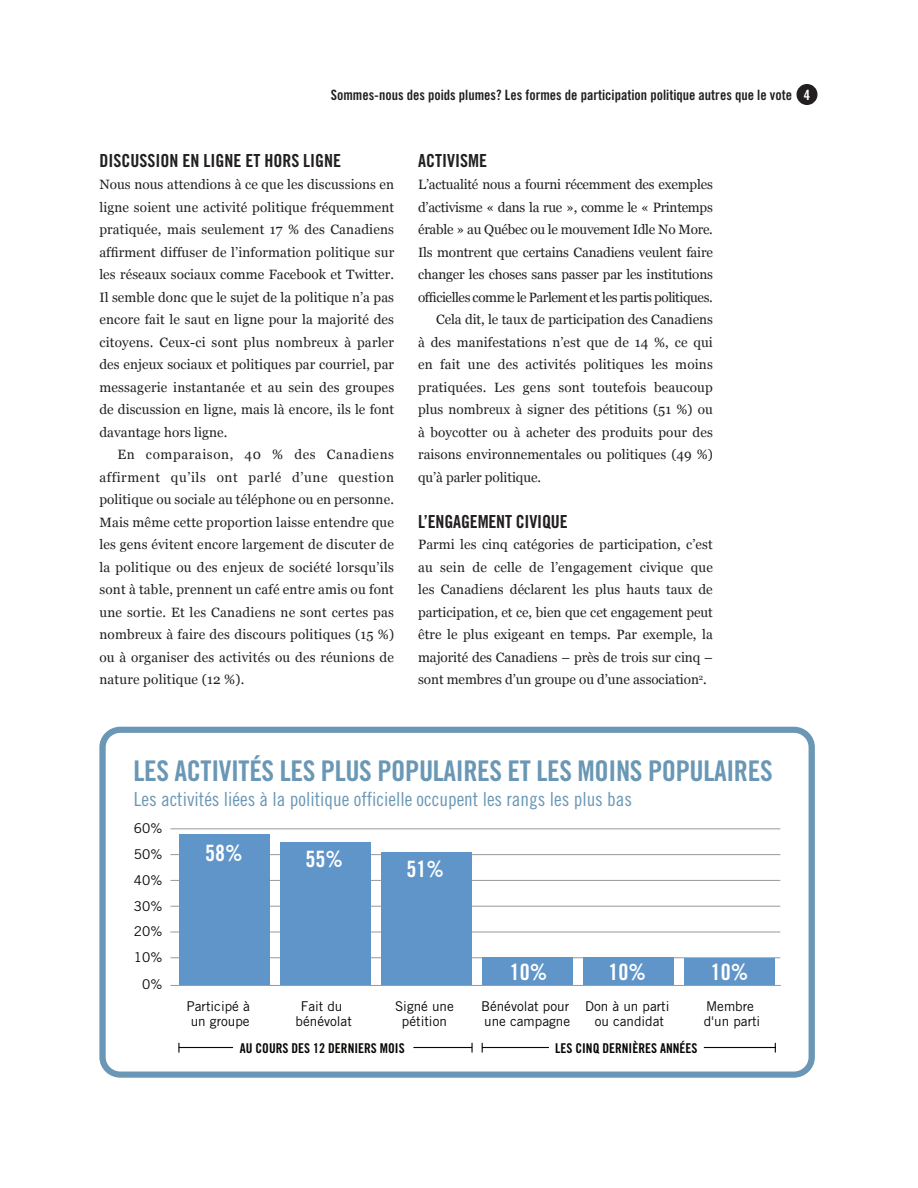
<style>
.page{position:relative;width:918px;height:1188px;background:#fff}
.page>*{position:absolute;margin:0;border:0;box-sizing:border-box;transform-origin:0 0}
.t1{font:28.5px "Trade Gothic Bold Cond Twenty";letter-spacing:-.015em;color:#6997b5}
.t2{font:22.5px "Trade Gothic Bold Cond Twenty";color:#fff}
.t3{font:19.5px "Trade Gothic Cond Eighteen";color:#6997b5}
.t4{font:18px "Trade Gothic Bold Cond Twenty";color:#231f20}
.PAGINATION{font:14.25px "Trade Gothic Bold Cond Twenty";color:#231f20}
.PAGINATION-2{font:14.25px "Trade Gothic Bold Cond Twenty";color:#fff}
.BODY_Indent{font:13.5px/22.5px "Georgia";color:#231f20;text-align:justify}
.t5{font:13.5px/15px "Trade Gothic";color:#060705;text-align:center}
.t6{font:13.5px "Trade Gothic Bold Cond Twenty";color:#060705}
</style>
<div class="page">
<svg style="left:99px;top:727px;width:716px;height:351px"></svg>
<hr style="left:170px;top:985px;width:611px;height:1px;background:#989898">
<hr style="left:170px;top:957px;width:610px;height:1px;background:#989898">
<hr style="left:170px;top:931px;width:610px;height:1px;background:#989898">
<hr style="left:170px;top:906px;width:610px;height:1px;background:#989898">
<hr style="left:170px;top:880px;width:610px;height:1px;background:#989898">
<hr style="left:170px;top:854px;width:610px;height:1px;background:#989898">
<hr style="left:170px;top:828px;width:610px;height:1px;background:#989898">
<div style="left:179px;top:835px;width:91px;height:150px;background:#6095ca"></div>
<div style="left:280px;top:842px;width:91px;height:143px;background:#6095ca"></div>
<div style="left:381px;top:852px;width:91px;height:133px;background:#6095ca"></div>
<div style="left:482px;top:958px;width:91px;height:27px;background:#6095ca"></div>
<div style="left:583px;top:958px;width:91px;height:27px;background:#6095ca"></div>
<div style="left:684px;top:958px;width:91px;height:27px;background:#6095ca"></div>
<hr style="left:413px;top:1047px;width:59px;height:1px;background:#060705">
<hr style="left:179px;top:1047px;width:54px;height:1px;background:#060705">
<svg style="left:471px;top:1043px;width:2px;height:10px"></svg>
<hr style="left:704px;top:1047px;width:71px;height:1px;background:#060705">
<hr style="left:482px;top:1047px;width:67px;height:1px;background:#060705">
<div style="left:797px;top:85px;width:20px;height:19px;background:#231f20;border-radius:50%"></div>
<div style="left:796px;top:84px;width:22px;height:21px;border:1px solid #231f20;border-radius:50%"></div>
<p class="PAGINATION" style="left:331px;top:86px;width:463px">Sommes-nous des poids plumes? Les formes de participation politique autres que le vote</p>
<p class="PAGINATION-2" style="left:804px;top:86px;width:8px">4</p>
<p class="t4" style="left:99px;top:150px;width:243px">DISCUSSION EN LIGNE ET HORS LIGNE</p>
<p class="BODY_Indent" style="left:99px;top:173px;width:296px">Nous nous attendions à ce que les discussions en ligne soient une activité politique fréquemment pratiquée, mais seulement 17 % des Canadiens affirment diffuser de l’information politique sur les réseaux sociaux comme Facebook et Twitter.<br>Il semble donc que le sujet de la politique n’a pas encore fait le saut en ligne pour la majorité des citoyens. Ceux-ci sont plus nombreux à parler des enjeux sociaux et politiques par courriel, par messagerie instantanée et au sein des groupes de discussion en ligne, mais là encore, ils le font davantage hors ligne.</p>
<p class="BODY_Indent" style="left:99px;top:443px;width:296px;text-indent:18px">En comparaison, 40 % des Canadiens affirment qu’ils ont parlé d’une question politique ou sociale au téléphone ou en personne.<br>Mais même cette proportion laisse entendre que les gens évitent encore largement de discuter de la politique ou des enjeux de société lorsqu’ils sont à table, prennent un café entre amis ou font une sortie. Et les Canadiens ne sont certes pas nombreux à faire des discours politiques (15 %) ou à organiser des activités ou des réunions de nature politique (12 %).</p>
<p class="t4" style="left:418px;top:150px;width:70px">ACTIVISME</p>
<p class="BODY_Indent" style="left:418px;top:173px;width:296px">L’actualité nous a fourni récemment des exemples d’activisme « dans la rue », comme le « Printemps érable » au Québec ou le mouvement Idle No More.<br>Ils montrent que certains Canadiens veulent faire changer les choses sans passer par les institutions officielles comme le Parlement et les partis politiques.</p>
<p class="BODY_Indent" style="left:418px;top:308px;width:296px;text-indent:18px">Cela dit, le taux de participation des Canadiens à des manifestations n’est que de 14 %, ce qui en fait une des activités politiques les moins pratiquées. Les gens sont toutefois beaucoup plus nombreux à signer des pétitions (51 %) ou à boycotter ou à acheter des produits pour des raisons environnementales ou politiques (49 %) qu’à parler politique.</p>
<p class="t4" style="left:418px;top:511px;width:151px">L’ENGAGEMENT CIVIQUE</p>
<p class="BODY_Indent" style="left:418px;top:533px;width:296px">Parmi les cinq catégories de participation, c’est au sein de celle de l’engagement civique que les Canadiens déclarent les plus hauts taux de participation, et ce, bien que cet engagement peut être le plus exigeant en temps. Par exemple, la majorité des Canadiens – près de trois sur cinq – sont membres d’un groupe ou d’une association<sup>2</sup>.</p>
<p class="t1" style="left:133px;top:753px;width:641px">LES ACTIVITÉS LES PLUS POPULAIRES ET LES MOINS POPULAIRES</p>
<p class="t3" style="left:134px;top:787px;width:500px">Les activités liées à la politique officielle occupent les rangs les plus bas</p>
<p class="t2" style="left:205px;top:839px;width:39px">58%</p>
<p class="t2" style="left:306px;top:845px;width:39px">55%</p>
<p class="t5" style="left:134px;top:820px;width:30px">60%</p>
<p class="t5" style="left:134px;top:846px;width:30px">50%</p>
<p class="t2" style="left:406px;top:855px;width:39px">51%</p>
<p class="t5" style="left:134px;top:872px;width:30px">40%</p>
<p class="t5" style="left:134px;top:898px;width:30px">30%</p>
<p class="t5" style="left:134px;top:924px;width:30px">20%</p>
<p class="t5" style="left:134px;top:950px;width:30px">10%</p>
<p class="t5" style="left:142px;top:977px;width:22px">0%</p>
<p class="t2" style="left:510px;top:958px;width:39px">10%</p>
<p class="t2" style="left:609px;top:958px;width:39px">10%</p>
<p class="t2" style="left:711px;top:958px;width:39px">10%</p>
<p class="t5" style="left:187px;top:998px;width:65px">Participé à un groupe</p>
<p class="t5" style="left:296px;top:998px;width:58px">Fait du bénévolat</p>
<p class="t6" style="left:240px;top:1040px;width:166px">AU COURS DES 12 DERNIERS MOIS</p>
<p class="t6" style="left:555px;top:1040px;width:144px">LES CINQ DERNIÈRES ANNÉES</p>
<p class="t5" style="left:395px;top:998px;width:60px">Signé une pétition</p>
<p class="t5" style="left:481px;top:998px;width:91px;text-align:left">Bénévolat pour une campagne</p>
<p class="t5" style="left:585px;top:998px;width:86px">Don à un parti ou candidat</p>
<p class="t5" style="left:704px;top:998px;width:58px;text-align:left">Membre d'un parti</p>
</div>
